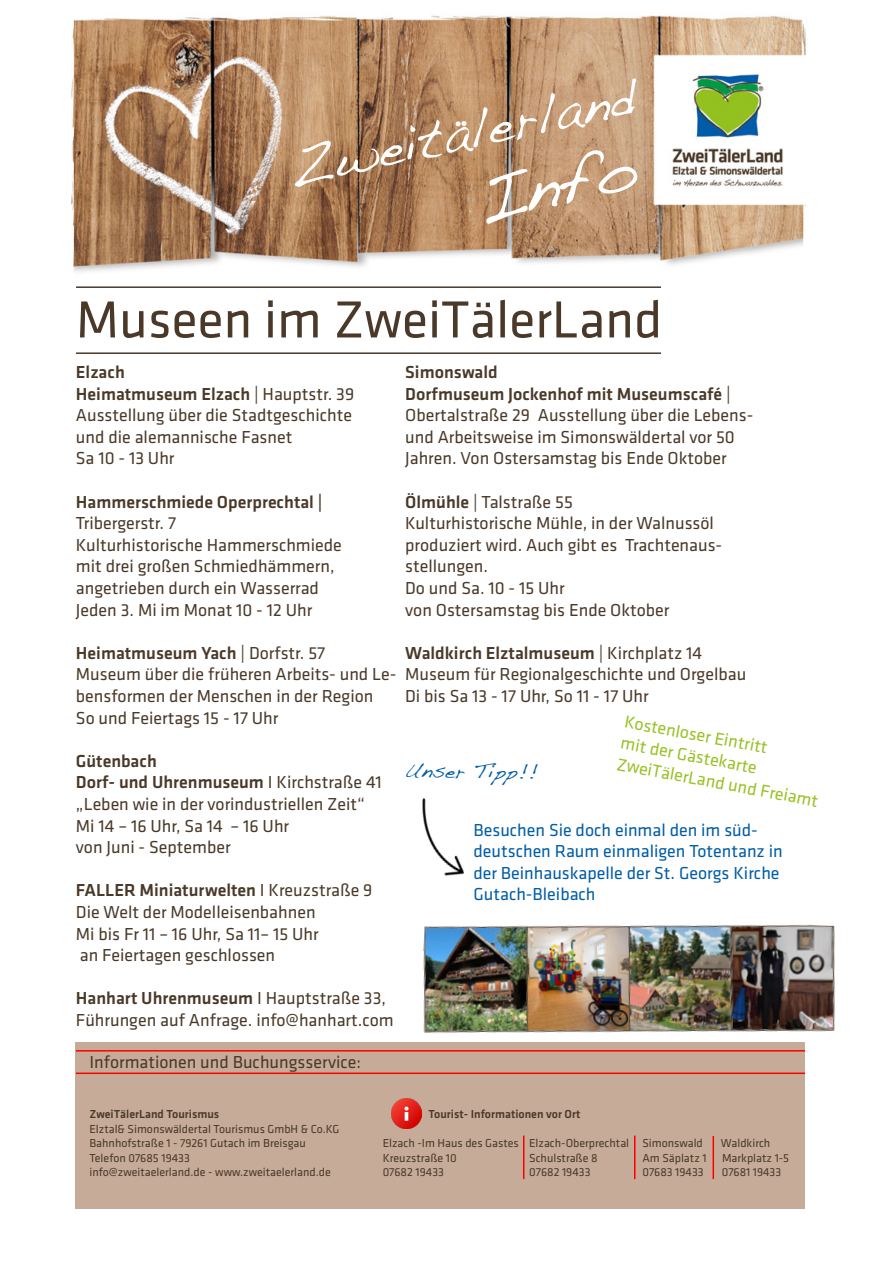
<style>
.page{position:relative;width:893px;height:1263px;background:#fff}
.page>*{position:absolute;margin:0;border:0;box-sizing:border-box;transform-origin:0 0}
.t1{font:58.5px "Dakota";color:#fff}
.t2{font:54px "Klavika Basic";color:#4a3929}
.t3{font:46.5px "Dakota";color:#fff}
.t4{font:18px/21.6px "Klavika Basic";color:#4a3929}
.t5{font:18px/21.6px "Klavika Basic";color:#015da8}
.t6{font:500 18px/21.6px "Klavika Basic";color:#4a3929}
.t7{font:18px/21.6px "Klavika Basic";color:#98c225}
.t8{font:18px "Dakota";color:#015da8}
.t9{font:12px/14.4px "Klavika Basic";color:#4a3929}
.t10{font:500 12px "Klavika Basic";color:#4a3929}
.s1{font-weight:500}
.s2{font-weight:400}
</style>
<div class="page">
<img style="left:71px;top:15px;width:735px;height:257px">
<div style="left:76px;top:1042px;width:729px;height:167px;background:#c6ab99"></div>
<img style="left:392px;top:1098px;width:30px;height:30px">
<hr style="left:76px;top:1072px;width:729px;height:2px;background:#f00">
<hr style="left:523px;top:1135px;width:1px;height:44px;background:#f00">
<hr style="left:634px;top:1135px;width:1px;height:44px;background:#f00">
<hr style="left:712px;top:1136px;width:2px;height:43px;background:#f00">
<hr style="left:76px;top:352px;width:585px;height:2px;background:#4a3929">
<hr style="left:76px;top:286px;width:585px;height:2px;background:#4a3929">
<hr style="left:76px;top:1050px;width:729px;height:1px;background:#f00">
<img style="left:422px;top:798px;width:42px;height:78px">
<svg style="left:455px;top:121px;width:11px;height:5px"></svg>
<img style="left:423px;top:924px;width:412px;height:110px">
<p class="t3" style="left:281px;top:141px;width:357px;rotate:-12deg">Zweitalerland</p>
<p class="t1" style="left:469px;top:164px;width:163px;rotate:-12deg">Info</p>
<p class="t2" style="left:76px;top:284px;width:588px">Museen im ZweiTälerLand</p>
<p class="t4" style="left:76px;top:361px;width:280px"><span class="s1">Elzach<br>Heimatmuseum Elzach</span> | Hauptstr. 39<br>Ausstellung über die Stadtgeschichte und die alemannische Fasnet<br>Sa 10 - 13 Uhr</p>
<p class="t4" style="left:76px;top:490px;width:268px"><span class="s1">Hammerschmiede Operprechtal |<br></span>Tribergerstr. 7<br>Kulturhistorische Hammerschmiede mit drei großen Schmiedhämmern, angetrieben durch ein Wasserrad<br>Jeden 3. Mi im Monat 10 - 12 Uhr</p>
<p class="t4" style="left:76px;top:641px;width:322px"><span class="s1">Heimatmuseum Yach</span> | Dorfstr. 57<br>Museum über die früheren Arbeits- und Le&shy;bensformen der Menschen in der Region So und Feiertags 15 - 17 Uhr</p>
<p class="t6" style="left:76px;top:750px;width:307px">Gütenbach<br>Dorf- und Uhrenmuseum <span class="s2">I Kirchstraße 41</span></p>
<p class="t4" style="left:76px;top:793px;width:290px">„Leben wie in der vorindustriellen Zeit“</p>
<p class="t4" style="left:76px;top:814px;width:215px">Mi 14 – 16 Uhr, Sa 14 – 16 Uhr</p>
<p class="t4" style="left:76px;top:836px;width:156px">von Juni - September</p>
<p class="t4" style="left:76px;top:879px;width:298px"><span class="s1">FALLER Miniaturwelten</span> I Kreuzstraße 9<br>Die Welt der Modelleisenbahnen</p>
<p class="t4" style="left:76px;top:922px;width:244px">Mi bis Fr 11 – 16 Uhr, Sa 11– 15 Uhr an Feiertagen geschlossen</p>
<p class="t6" style="left:76px;top:987px;width:312px">Hanhart Uhrenmuseum <span class="s2">I Hauptstraße 33,</span></p>
<p class="t4" style="left:76px;top:1009px;width:319px">Führungen auf Anfrage. info@hanhart.com</p>
<p class="t6" style="left:405px;top:361px;width:94px">Simonswald</p>
<p class="t4" style="left:405px;top:382px;width:350px"><span class="s1">Dorfmuseum Jockenhof mit Museumscafé</span> | Obertalstraße 29 Ausstellung über die Lebens&shy;und Arbeitsweise im Simonswäldertal vor 50<br>Jahren. Von Ostersamstag bis Ende Oktober</p>
<p class="t4" style="left:405px;top:490px;width:310px"><span class="s1">Ölmühle</span> | Talstraße 55<br>Kulturhistorische Mühle, in der Walnussöl</p>
<p class="t4" style="left:405px;top:533px;width:318px">produziert wird. Auch gibt es Trachtenaus&shy;stellungen.<br>Do und Sa. 10 - 15 Uhr<br>von Ostersamstag bis Ende Oktober</p>
<p class="t4" style="left:405px;top:641px;width:343px"><span class="s1">Waldkirch Elztalmuseum</span> | Kirchplatz 14<br>Museum für Regionalgeschichte und Orgelbau<br>Di bis Sa 13 - 17 Uhr, So 11 - 17 Uhr</p>
<p class="t7" style="left:626px;top:710px;width:147px;rotate:10deg">Kostenloser Eintritt mit der Gästekarte</p>
<p class="t8" style="left:405px;top:759px;width:135px;rotate:1deg">Unser Tipp!!</p>
<p class="t7" style="left:619px;top:753px;width:206px;rotate:10deg">ZweiTälerLand und Freiamt</p>
<p class="t5" style="left:473px;top:818px;width:311px">Besuchen Sie doch einmal den im süd&shy;deutschen Raum einmaligen Totentanz in der Beinhauskapelle der St. Georgs Kirche Gutach-Bleibach</p>
<p class="t4" style="left:89px;top:1051px;width:273px">Informationen und Buchungsservice:</p>
<p class="t10" style="left:89px;top:1106px;width:131px">ZweiTälerLand Tourismus</p>
<p class="t10" style="left:428px;top:1106px;width:154px">Tourist- Informationen vor Ort</p>
<p class="t9" style="left:89px;top:1121px;width:252px">Elztal&amp; Simonswäldertal Tourismus GmbH &amp; Co.KG<br>Bahnhofstraße 1 - 79261 Gutach im Breisgau</p>
<p class="t9" style="left:383px;top:1136px;width:322px">Elzach -Im Haus des Gastes Elzach-Oberprechtal Simonswald</p>
<p class="t9" style="left:721px;top:1136px;width:51px">Waldkirch</p>
<p class="t9" style="left:89px;top:1150px;width:102px">Telefon 07685 19433</p>
<p class="t9" style="left:383px;top:1150px;width:76px">Kreuzstraße 10</p>
<p class="t9" style="left:529px;top:1150px;width:70px">Schulstraße 8</p>
<p class="t9" style="left:642px;top:1150px;width:66px">Am Säplatz 1</p>
<p class="t9" style="left:722px;top:1150px;width:68px">Markplatz 1-5</p>
<p class="t9" style="left:89px;top:1164px;width:243px">info@zweitaelerland.de - www.zweitaelerland.de</p>
<p class="t9" style="left:383px;top:1164px;width:63px">07682 19433</p>
<p class="t9" style="left:529px;top:1164px;width:63px">07682 19433</p>
<p class="t9" style="left:642px;top:1164px;width:63px">07683 19433</p>
<p class="t9" style="left:722px;top:1164px;width:61px">07681 19433</p>
</div>
